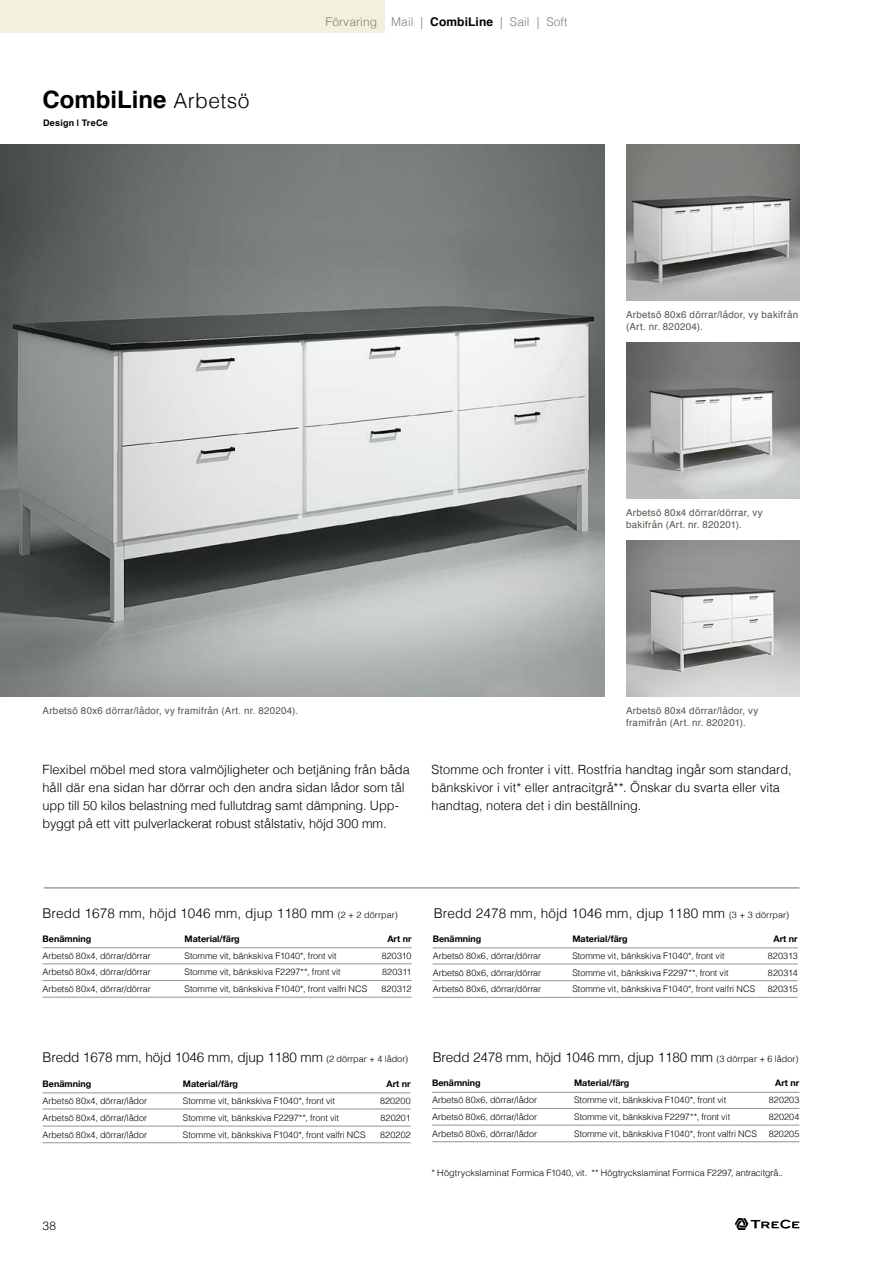
<style>
.page{position:relative;width:893px;height:1263px;background:#fff}
.page>*{position:absolute;margin:0;border:0;box-sizing:border-box;transform-origin:0 0}
.t1{font:700 24px "Helvetica";color:#000}
.t2{font:300 13.5px "Helvetica";color:#000}
.t3{font:300 12.75px/18px "Helvetica";color:#000}
.t4{font:300 12px "Helvetica";letter-spacing:.01em;color:#81807a}
.t5{font:300 12px "Helvetica";color:#000}
.t6{font:9.75px/12px "Helvetica";letter-spacing:.03em;color:#57544b}
.t7{font:300 9px "Helvetica";letter-spacing:-.005em;color:#000}
.t8{font:700 9px "Helvetica Neue";color:#000}
.t9{font:700 9px "Helvetica";letter-spacing:.03em;color:#000}
.s1{font-weight:300;font-size:21px}
.s2{font-weight:700;color:#000}
.s3{font-size:9px}
</style>
<div class="page">
<svg style="left:735px;top:1218px;width:64px;height:12px"></svg>
<img style="left:626px;top:144px;width:173px;height:156px">
<img style="left:626px;top:540px;width:173px;height:156px">
<img style="left:626px;top:342px;width:173px;height:156px">
<img style="left:0;top:144px;width:605px;height:552px">
<hr style="left:44px;top:888px;width:755px;height:1px;background:#000">
<div style="left:0;top:0;width:385px;height:33px;background:#f2f1db"></div>
<hr style="left:43px;top:963px;width:142px;height:1px;background:#959490">
<hr style="left:185px;top:963px;width:184px;height:1px;background:#959490">
<hr style="left:369px;top:963px;width:43px;height:1px;background:#959490">
<hr style="left:43px;top:980px;width:142px;height:1px;background:#959490">
<hr style="left:185px;top:980px;width:184px;height:1px;background:#959490">
<hr style="left:369px;top:980px;width:43px;height:1px;background:#959490">
<hr style="left:43px;top:997px;width:142px;height:1px;background:#959490">
<hr style="left:185px;top:997px;width:184px;height:1px;background:#959490">
<hr style="left:369px;top:997px;width:43px;height:1px;background:#959490">
<hr style="left:43px;top:947px;width:142px;height:1px;background:#959490">
<hr style="left:185px;top:947px;width:184px;height:1px;background:#959490">
<hr style="left:369px;top:947px;width:43px;height:1px;background:#959490">
<hr style="left:433px;top:964px;width:139px;height:1px;background:#959490">
<hr style="left:572px;top:964px;width:183px;height:1px;background:#959490">
<hr style="left:755px;top:964px;width:43px;height:1px;background:#959490">
<hr style="left:433px;top:980px;width:139px;height:1px;background:#959490">
<hr style="left:572px;top:980px;width:183px;height:1px;background:#959490">
<hr style="left:755px;top:980px;width:43px;height:1px;background:#959490">
<hr style="left:433px;top:997px;width:139px;height:1px;background:#959490">
<hr style="left:572px;top:997px;width:183px;height:1px;background:#959490">
<hr style="left:755px;top:997px;width:43px;height:1px;background:#959490">
<hr style="left:433px;top:948px;width:139px;height:1px;background:#959490">
<hr style="left:572px;top:948px;width:183px;height:1px;background:#959490">
<hr style="left:755px;top:948px;width:43px;height:1px;background:#959490">
<hr style="left:432px;top:1108px;width:142px;height:1px;background:#959490">
<hr style="left:574px;top:1108px;width:183px;height:1px;background:#959490">
<hr style="left:757px;top:1108px;width:42px;height:1px;background:#959490">
<hr style="left:432px;top:1125px;width:142px;height:1px;background:#959490">
<hr style="left:574px;top:1125px;width:183px;height:1px;background:#959490">
<hr style="left:757px;top:1125px;width:42px;height:1px;background:#959490">
<hr style="left:432px;top:1141px;width:142px;height:1px;background:#959490">
<hr style="left:574px;top:1141px;width:183px;height:1px;background:#959490">
<hr style="left:757px;top:1141px;width:42px;height:1px;background:#959490">
<hr style="left:432px;top:1092px;width:142px;height:1px;background:#959490">
<hr style="left:574px;top:1092px;width:183px;height:1px;background:#959490">
<hr style="left:757px;top:1092px;width:42px;height:1px;background:#959490">
<hr style="left:43px;top:1109px;width:140px;height:1px;background:#959490">
<hr style="left:183px;top:1109px;width:185px;height:1px;background:#959490">
<hr style="left:368px;top:1109px;width:43px;height:1px;background:#959490">
<hr style="left:43px;top:1126px;width:140px;height:1px;background:#959490">
<hr style="left:183px;top:1126px;width:185px;height:1px;background:#959490">
<hr style="left:368px;top:1126px;width:43px;height:1px;background:#959490">
<hr style="left:43px;top:1142px;width:140px;height:1px;background:#959490">
<hr style="left:183px;top:1142px;width:185px;height:1px;background:#959490">
<hr style="left:368px;top:1142px;width:43px;height:1px;background:#959490">
<hr style="left:43px;top:1092px;width:140px;height:1px;background:#959490">
<hr style="left:183px;top:1092px;width:185px;height:1px;background:#959490">
<hr style="left:368px;top:1092px;width:43px;height:1px;background:#959490">
<h1 class="t1" style="left:43px;top:80px;width:208px">CombiLine <span class="s1">Arbetsö</span></h1>
<p class="t9" style="left:43px;top:116px;width:66px">Design | TreCe</p>
<h3 class="t4" style="left:326px;top:12px;width:243px">Förvaring Mail | <span class="s2">CombiLine</span> | Sail | Soft</h3>
<p class="t6" style="left:43px;top:705px;width:257px">Arbetsö 80x6 dörrar/lådor, vy framifrån (Art. nr. 820204).</p>
<p class="t6" style="left:626px;top:309px;width:174px">Arbetsö 80x6 dörrar/lådor, vy bakifrån (Art. nr. 820204).</p>
<p class="t6" style="left:626px;top:507px;width:138px">Arbetsö 80x4 dörrar/dörrar, vy bakifrån (Art. nr. 820201).</p>
<p class="t6" style="left:626px;top:705px;width:134px">Arbetsö 80x4 dörrar/lådor, vy framifrån (Art. nr. 820201).</p>
<p class="t3" style="left:43px;top:760px;width:369px">Flexibel möbel med stora valmöjligheter och betjäning från båda håll där ena sidan har dörrar och den andra sidan lådor som tål upp till 50 kilos belastning med fullutdrag samt dämpning. Upp&shy;byggt på ett vitt pulverlackerat robust stålstativ, höjd 300 mm.</p>
<h3 class="t3" style="left:432px;top:760px;width:361px">Stomme och fronter i vitt. Rostfria handtag ingår som standard, bänkskivor i vit* eller antracitgrå**. Önskar du svarta eller vita handtag, notera det i din beställning.</h3>
<h2 class="t2" style="left:43px;top:902px;width:357px">Bredd 1678 mm, höjd 1046 mm, djup 1180 mm <span class="s3">(2 + 2 dörrpar)</span></h2>
<p class="t8" style="left:43px;top:933px;width:50px">Benämning</p>
<p class="t8" style="left:185px;top:933px;width:57px">Material/färg</p>
<p class="t8" style="left:387px;top:933px;width:26px">Art nr</p>
<p class="t7" style="left:43px;top:948px;width:110px">Arbetsö 80x4, dörrar/dörrar</p>
<p class="t7" style="left:185px;top:948px;width:154px">Stomme vit, bänkskiva F1040*, front vit</p>
<p class="t7" style="left:382px;top:948px;width:31px">820310</p>
<p class="t7" style="left:43px;top:964px;width:110px">Arbetsö 80x4, dörrar/dörrar</p>
<p class="t7" style="left:185px;top:964px;width:158px">Stomme vit, bänkskiva F2297**, front vit</p>
<p class="t7" style="left:382px;top:964px;width:31px">820311</p>
<p class="t7" style="left:43px;top:981px;width:110px">Arbetsö 80x4, dörrar/dörrar</p>
<p class="t7" style="left:185px;top:981px;width:184px">Stomme vit, bänkskiva F1040*, front valfri NCS</p>
<p class="t7" style="left:381px;top:981px;width:32px">820312</p>
<h2 class="t2" style="left:434px;top:902px;width:357px">Bredd 2478 mm, höjd 1046 mm, djup 1180 mm <span class="s3">(3 + 3 dörrpar)</span></h2>
<p class="t8" style="left:433px;top:933px;width:50px">Benämning</p>
<p class="t8" style="left:572px;top:933px;width:57px">Material/färg</p>
<p class="t8" style="left:773px;top:933px;width:26px">Art nr</p>
<p class="t7" style="left:433px;top:948px;width:110px">Arbetsö 80x6, dörrar/dörrar</p>
<p class="t7" style="left:572px;top:948px;width:154px">Stomme vit, bänkskiva F1040*, front vit</p>
<p class="t7" style="left:768px;top:948px;width:31px">820313</p>
<p class="t7" style="left:433px;top:965px;width:110px">Arbetsö 80x6, dörrar/dörrar</p>
<p class="t7" style="left:572px;top:965px;width:158px">Stomme vit, bänkskiva F2297**, front vit</p>
<p class="t7" style="left:768px;top:965px;width:31px">820314</p>
<p class="t7" style="left:433px;top:981px;width:110px">Arbetsö 80x6, dörrar/dörrar</p>
<p class="t7" style="left:572px;top:981px;width:184px">Stomme vit, bänkskiva F1040*, front valfri NCS</p>
<p class="t7" style="left:768px;top:981px;width:31px">820315</p>
<h2 class="t2" style="left:43px;top:1046px;width:367px">Bredd 1678 mm, höjd 1046 mm, djup 1180 mm <span class="s3">(2 dörrpar + 4 lådor)</span></h2>
<p class="t8" style="left:43px;top:1078px;width:50px">Benämning</p>
<p class="t8" style="left:183px;top:1078px;width:57px">Material/färg</p>
<p class="t8" style="left:387px;top:1078px;width:26px">Art nr</p>
<p class="t7" style="left:43px;top:1093px;width:106px">Arbetsö 80x4, dörrar/lådor</p>
<p class="t7" style="left:183px;top:1093px;width:154px">Stomme vit, bänkskiva F1040*, front vit</p>
<p class="t7" style="left:380px;top:1093px;width:32px">820200</p>
<p class="t7" style="left:43px;top:1110px;width:106px">Arbetsö 80x4, dörrar/lådor</p>
<p class="t7" style="left:183px;top:1110px;width:158px">Stomme vit, bänkskiva F2297**, front vit</p>
<p class="t7" style="left:380px;top:1110px;width:32px">820201</p>
<p class="t7" style="left:43px;top:1127px;width:106px">Arbetsö 80x4, dörrar/lådor</p>
<p class="t7" style="left:183px;top:1127px;width:184px">Stomme vit, bänkskiva F1040*, front valfri NCS</p>
<p class="t7" style="left:380px;top:1127px;width:32px">820202</p>
<h3 class="t5" style="left:43px;top:1216px;width:15px">38</h3>
<h2 class="t2" style="left:433px;top:1046px;width:367px">Bredd 2478 mm, höjd 1046 mm, djup 1180 mm <span class="s3">(3 dörrpar + 6 lådor)</span></h2>
<p class="t8" style="left:432px;top:1077px;width:50px">Benämning</p>
<p class="t8" style="left:574px;top:1077px;width:57px">Material/färg</p>
<p class="t8" style="left:775px;top:1077px;width:26px">Art nr</p>
<p class="t7" style="left:432px;top:1092px;width:106px">Arbetsö 80x6, dörrar/lådor</p>
<p class="t7" style="left:574px;top:1092px;width:154px">Stomme vit, bänkskiva F1040*, front vit</p>
<p class="t7" style="left:769px;top:1092px;width:32px">820203</p>
<p class="t7" style="left:432px;top:1109px;width:106px">Arbetsö 80x6, dörrar/lådor</p>
<p class="t7" style="left:574px;top:1109px;width:158px">Stomme vit, bänkskiva F2297**, front vit</p>
<p class="t7" style="left:769px;top:1109px;width:32px">820204</p>
<p class="t7" style="left:432px;top:1126px;width:106px">Arbetsö 80x6, dörrar/lådor</p>
<p class="t7" style="left:574px;top:1126px;width:184px">Stomme vit, bänkskiva F1040*, front valfri NCS</p>
<p class="t7" style="left:769px;top:1126px;width:32px">820205</p>
<p class="t7" style="left:432px;top:1165px;width:353px">* Högtryckslaminat Formica F1040, vit. ** Högtryckslaminat Formica F2297, antracitgrå..</p>
</div>
